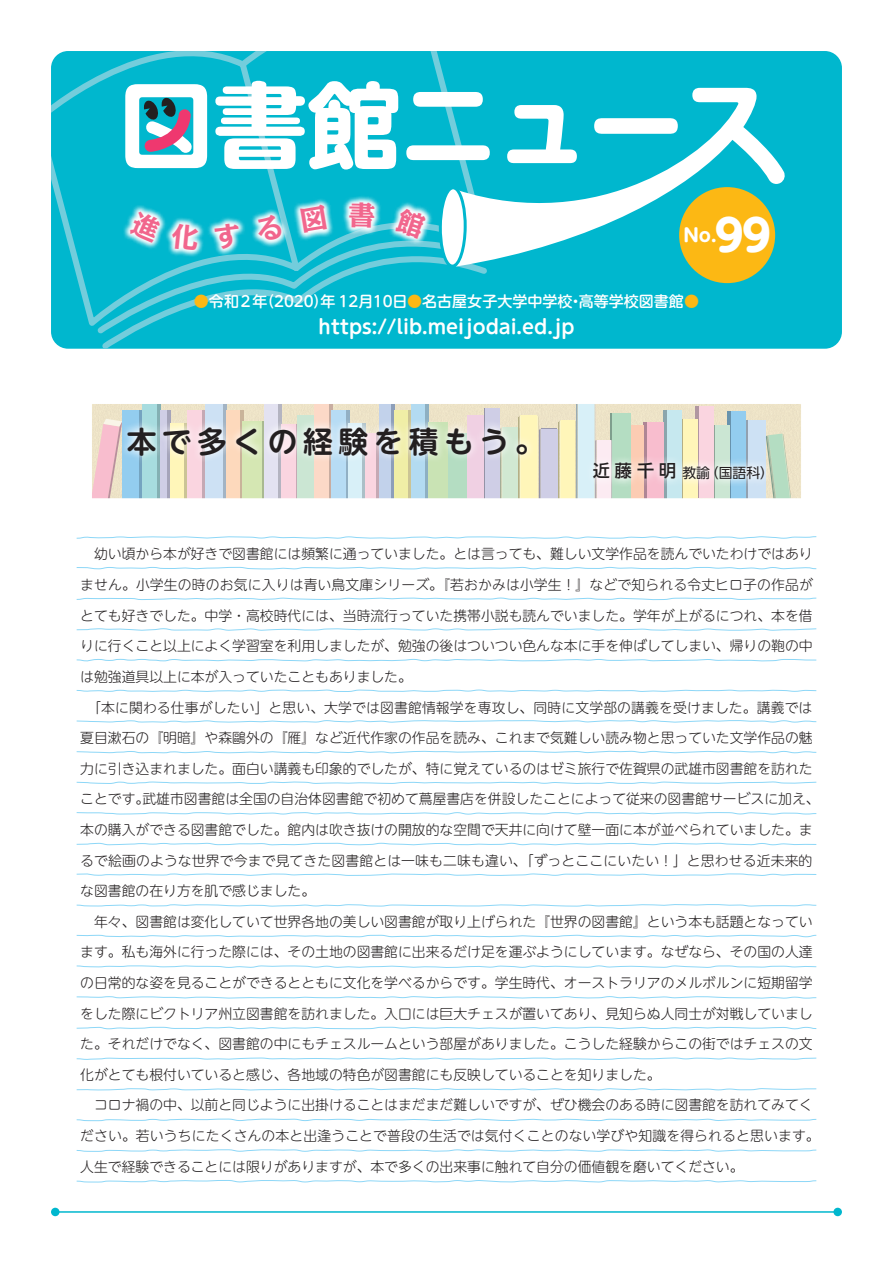
<style>
.page{position:relative;width:893px;height:1263px;background:#fff}
.page>*{position:absolute;margin:0;border:0;box-sizing:border-box;transform-origin:0 0}
.t1{font:700 43.35px "UD Shin M Go Pr 6 N";color:#fff}
.t2{font:700 29.7px "UD Shin M Go Pr 6 N De";letter-spacing:.185em;color:#231f20}
.t3{font:700 19.2px "UD Shin M Go Pr 6 N De";color:#fff}
.t4{font:700 18px "UD Shin M Go Pr 6 N";color:#fff}
.t5{font:500 15px "UD Shin M Go Pr 6 N";color:#fff}
.t6{font:300 13.8px "UD Shin M Go Pr 6 N";color:#231f20}
.t7{font:13.8px "UD Shin Go NT Pr 6 N";color:#231f20}
.s1{color:#fcb814}
.s2{font-weight:500;font-size:16.95px}
</style>
<div class="page">
<svg style="left:76px;top:404px;width:741px;height:135px"></svg>
<svg style="left:76px;top:567px;width:741px;height:3px"></svg>
<svg style="left:76px;top:597px;width:741px;height:3px"></svg>
<svg style="left:76px;top:628px;width:741px;height:3px"></svg>
<svg style="left:76px;top:659px;width:741px;height:3px"></svg>
<svg style="left:76px;top:689px;width:741px;height:3px"></svg>
<svg style="left:76px;top:720px;width:741px;height:3px"></svg>
<svg style="left:76px;top:750px;width:741px;height:4px"></svg>
<svg style="left:76px;top:781px;width:741px;height:3px"></svg>
<svg style="left:76px;top:812px;width:741px;height:3px"></svg>
<svg style="left:76px;top:842px;width:741px;height:3px"></svg>
<svg style="left:76px;top:873px;width:741px;height:3px"></svg>
<svg style="left:76px;top:904px;width:741px;height:3px"></svg>
<svg style="left:76px;top:934px;width:741px;height:3px"></svg>
<svg style="left:76px;top:965px;width:741px;height:3px"></svg>
<svg style="left:76px;top:996px;width:741px;height:3px"></svg>
<svg style="left:76px;top:1026px;width:741px;height:3px"></svg>
<svg style="left:76px;top:1057px;width:741px;height:3px"></svg>
<svg style="left:76px;top:1088px;width:741px;height:3px"></svg>
<svg style="left:76px;top:1180px;width:741px;height:3px"></svg>
<svg style="left:76px;top:1149px;width:741px;height:3px"></svg>
<svg style="left:76px;top:1118px;width:741px;height:3px"></svg>
<svg style="left:119px;top:418px;width:654px;height:70px;background:#daded7"></svg>
<div style="left:51px;top:51px;width:791px;height:298px;background:#00b7ce;border-radius:17px"></div>
<svg style="left:51px;top:51px;width:441px;height:298px"></svg>
<div style="left:679px;top:187px;width:96px;height:96px;background:#fcb814;border-radius:50%"></div>
<svg style="left:123px;top:195px;width:310px;height:62px"></svg>
<svg style="left:125px;top:81px;width:367px;height:88px;fill:#fff"></svg>
<svg style="left:456px;top:88px;width:329px;height:179px"></svg>
<svg style="left:143px;top:97px;width:48px;height:55px"></svg>
<svg style="left:439px;top:186px;width:28px;height:82px"></svg>
<hr style="left:53px;top:1211px;width:787px;height:2px;background:#00b7ce">
<div style="left:833px;top:1208px;width:9px;height:8px;background:#00b7ce;border-radius:50%"></div>
<div style="left:51px;top:1208px;width:9px;height:8px;background:#00b7ce;border-radius:50%"></div>
<svg style="left:129px;top:209px;width:33px;height:34px"></svg>
<svg style="left:171px;top:223px;width:28px;height:28px"></svg>
<svg style="left:214px;top:222px;width:27px;height:28px"></svg>
<svg style="left:255px;top:213px;width:28px;height:29px"></svg>
<svg style="left:300px;top:204px;width:28px;height:29px"></svg>
<svg style="left:349px;top:202px;width:26px;height:26px"></svg>
<svg style="left:395px;top:207px;width:32px;height:32px"></svg>
<h3 class="t4" style="left:683px;top:219px;width:35px">No.</h3>
<h1 class="t1" style="left:715px;top:197px;width:57px">99</h1>
<p class="t5" style="left:194px;top:288px;width:507px"><span class="s1">●</span>令和２年（2020）年 12月10日<span class="s1">●</span>名古屋女子大学中学校・高等学校図書館<span class="s1">●</span></p>
<h3 class="t3" style="left:318px;top:310px;width:258px">https://lib.meijodai.ed.jp</h3>
<h2 class="t2" style="left:127px;top:416px;width:419px">本で多くの経験を積もう。</h2>
<p class="t7" style="left:593px;top:461px;width:183px"><span class="s2">近藤千明</span>教諭（国語科）</p>
<p class="t6" style="left:80px;top:543px;width:734px">　幼い頃から本が好きで図書館には頻繁に通っていました。とは言っても、難しい文学作品を読んでいたわけではあり</p>
<p class="t6" style="left:80px;top:574px;width:734px">ません。小学生の時のお気に入りは青い鳥文庫シリーズ。『若おかみは小学生！』などで知られる令丈ヒロ子の作品が</p>
<p class="t6" style="left:80px;top:604px;width:734px">とても好きでした。中学・高校時代には、当時流行っていた携帯小説も読んでいました。学年が上がるにつれ、本を借</p>
<p class="t6" style="left:80px;top:635px;width:734px">りに行くこと以上によく学習室を利用しましたが、勉強の後はついつい色んな本に手を伸ばしてしまい、帰りの鞄の中</p>
<p class="t6" style="left:80px;top:665px;width:333px">は勉強道具以上に本が入っていたこともありました。</p>
<p class="t6" style="left:80px;top:696px;width:734px">　「本に関わる仕事がしたい」と思い、大学では図書館情報学を専攻し、同時に文学部の講義を受けました。講義では</p>
<p class="t6" style="left:80px;top:727px;width:734px">夏目漱石の『明暗』や森鷗外の『雁』など近代作家の作品を読み、これまで気難しい読み物と思っていた文学作品の魅</p>
<p class="t6" style="left:80px;top:757px;width:734px">力に引き込まれました。面白い講義も印象的でしたが、特に覚えているのはゼミ旅行で佐賀県の武雄市図書館を訪れた</p>
<p class="t6" style="left:80px;top:788px;width:741px">ことです。武雄市図書館は全国の自治体図書館で初めて蔦屋書店を併設したことによって従来の図書館サービスに加え、</p>
<p class="t6" style="left:80px;top:818px;width:734px">本の購入ができる図書館でした。館内は吹き抜けの開放的な空間で天井に向けて壁一面に本が並べられていました。ま</p>
<p class="t6" style="left:80px;top:849px;width:734px">るで絵画のような世界で今まで見てきた図書館とは一味も二味も違い、「ずっとここにいたい！」と思わせる近未来的</p>
<p class="t6" style="left:80px;top:880px;width:236px">な図書館の在り方を肌で感じました。</p>
<p class="t6" style="left:80px;top:910px;width:734px">　年々、図書館は変化していて世界各地の美しい図書館が取り上げられた『世界の図書館』という本も話題となってい</p>
<p class="t6" style="left:80px;top:941px;width:734px">ます。私も海外に行った際には、その土地の図書館に出来るだけ足を運ぶようにしています。なぜなら、その国の人達</p>
<p class="t6" style="left:80px;top:971px;width:734px">の日常的な姿を見ることができるとともに文化を学べるからです。学生時代、オーストラリアのメルボルンに短期留学</p>
<p class="t6" style="left:80px;top:1002px;width:734px">をした際にビクトリア州立図書館を訪れました。入口には巨大チェスが置いてあり、見知らぬ人同士が対戦していまし</p>
<p class="t6" style="left:80px;top:1033px;width:734px">た。それだけでなく、図書館の中にもチェスルームという部屋がありました。こうした経験からこの街ではチェスの文</p>
<p class="t6" style="left:80px;top:1063px;width:582px">化がとても根付いていると感じ、各地域の特色が図書館にも反映していることを知りました。</p>
<p class="t6" style="left:80px;top:1094px;width:734px">　コロナ禍の中、以前と同じように出掛けることはまだまだ難しいですが、ぜひ機会のある時に図書館を訪れてみてく</p>
<p class="t6" style="left:80px;top:1124px;width:741px">ださい。若いうちにたくさんの本と出逢うことで普段の生活では気付くことのない学びや知識を得られると思います。</p>
<p class="t6" style="left:80px;top:1155px;width:665px">人生で経験できることには限りがありますが、本で多くの出来事に触れて自分の価値観を磨いてください。</p>
</div>
